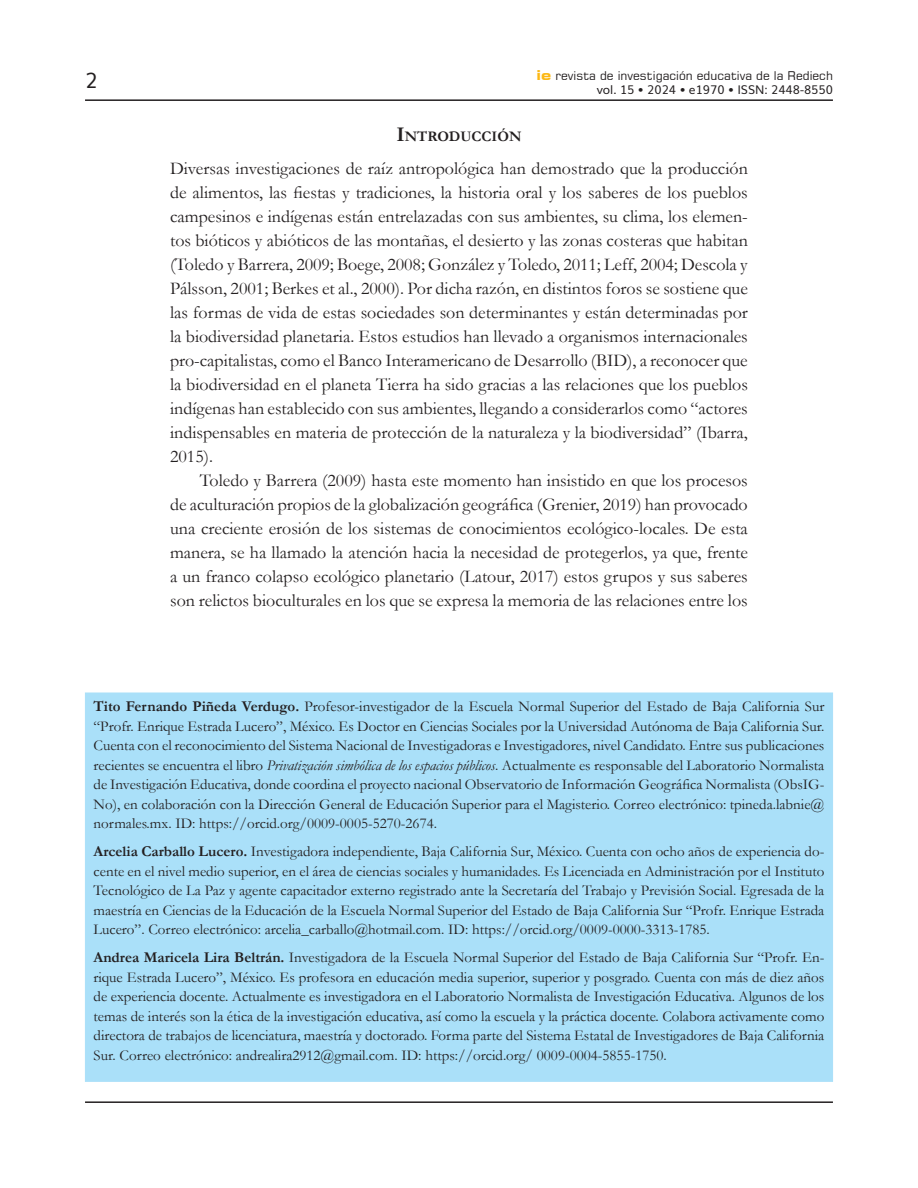
<style>
.page{position:relative;width:918px;height:1188px;background:#fff}
.page>*{position:absolute;margin:0;border:0;box-sizing:border-box;transform-origin:0 0}
.t1{font:21px "Muli";color:#231f20}
.Cuerpo{font:18px/24px "Garamond";color:#231f20;text-align:justify}
.Autores-Adscripcion{font:15px/19.5px "Garamond";color:#231f20;text-align:justify}
.Descanso{font:700 14.7px "Garamond";color:#231f20}
.t2{font:12px "Square 721 BT";color:#231f20}
.t3{font:12px "Muli";color:#231f20}
.s1{font-weight:700;font-stretch:expanded;font-size:13.5px;color:#fcb814}
.s2{font-size:21px}
.s3{font-weight:700}
.s4{font-style:italic}
</style>
<div class="page">
<hr style="left:85px;top:99px;width:748px;height:2px;background:#231f20">
<hr style="left:85px;top:1101px;width:748px;height:2px;background:#231f20">
<div style="left:85px;top:693px;width:748px;height:389px;background:#aae0f9"></div>
<p class="t1" style="left:85px;top:64px;width:14px">2</p>
<p class="t2" style="left:537px;top:68px;width:298px"><span class="s1">ie</span> revista de investigación educativa de la Rediech</p>
<p class="t3" style="left:597px;top:80px;width:238px">vol. 15 • 2024 • e1970 • ISSN: 2448-8550</p>
<p class="Descanso" style="left:397px;top:127px;width:126px"><span class="s2">I</span>NTRODUCCIÓN</p>
<p class="Cuerpo" style="left:170px;top:156px;width:579px">Diversas investigaciones de raíz antropológica han demostrado que la producción de alimentos, las fiestas y tradiciones, la historia oral y los saberes de los pueblos campesinos e indígenas están entrelazadas con sus ambientes, su clima, los elemen&shy;tos bióticos y abióticos de las montañas, el desierto y las zonas costeras que habitan (Toledo y Barrera, 2009; Boege, 2008; González y Toledo, 2011; Leff, 2004; Descola y Pálsson, 2001; Berkes et al., 2000). Por dicha razón, en distintos foros se sostiene que las formas de vida de estas sociedades son determinantes y están determinadas por la biodiversidad planetaria. Estos estudios han llevado a organismos internacionales pro-capitalistas, como el Banco Interamericano de Desarrollo (BID), a reconocer que la biodiversidad en el planeta Tierra ha sido gracias a las relaciones que los pueblos indígenas han establecido con sus ambientes, llegando a considerarlos como “actores indispensables en materia de protección de la naturaleza y la biodiversidad” (Ibarra, 2015).</p>
<p class="Cuerpo" style="left:170px;top:468px;width:579px;text-indent:30px">Toledo y Barrera (2009) hasta este momento han insistido en que los procesos de aculturación propios de la globalización geográfica (Grenier, 2019) han provocado una creciente erosión de los sistemas de conocimientos ecológico-locales. De esta manera, se ha llamado la atención hacia la necesidad de protegerlos, ya que, frente a un franco colapso ecológico planetario (Latour, 2017) estos grupos y sus saberes son relictos bioculturales en los que se expresa la memoria de las relaciones entre los</p>
<p class="Autores-Adscripcion" style="left:94px;top:696px;width:732px"><span class="s3">Tito Fernando Piñeda Verdugo.</span> Profesor-investigador de la Escuela Normal Superior del Estado de Baja California Sur “Profr. Enrique Estrada Lucero”, México. Es Doctor en Ciencias Sociales por la Universidad Autónoma de Baja California Sur.<br>Cuenta con el reconocimiento del Sistema Nacional de Investigadoras e Investigadores, nivel Candidato. Entre sus publicaciones recientes se encuentra el libro <span class="s4">Privatización simbólica de los espacios públicos</span>. Actualmente es responsable del Laboratorio Normalista de Investigación Educativa, donde coordina el proyecto nacional Observatorio de Información Geográfica Normalista (ObsIG-No), en colaboración con la Dirección General de Educación Superior para el Magisterio. Correo electrónico: tpineda.labnie@ normales.mx. ID: https://orcid.org/0009-0005-5270-2674.</p>
<p class="Autores-Adscripcion" style="left:94px;top:841px;width:732px"><span class="s3">Arcelia Carballo Lucero.</span> Investigadora independiente, Baja California Sur, México. Cuenta con ocho años de experiencia do&shy;cente en el nivel medio superior, en el área de ciencias sociales y humanidades. Es Licenciada en Administración por el Instituto Tecnológico de La Paz y agente capacitador externo registrado ante la Secretaría del Trabajo y Previsión Social. Egresada de la maestría en Ciencias de la Educación de la Escuela Normal Superior del Estado de Baja California Sur “Profr. Enrique Estrada Lucero”. Correo electrónico: arcelia_carballo@hotmail.com. ID: https://orcid.org/0009-0000-3313-1785.</p>
<p class="Autores-Adscripcion" style="left:94px;top:947px;width:732px"><span class="s3">Andrea Maricela Lira Beltrán.</span> Investigadora de la Escuela Normal Superior del Estado de Baja California Sur “Profr. En&shy;rique Estrada Lucero”, México. Es profesora en educación media superior, superior y posgrado. Cuenta con más de diez años de experiencia docente. Actualmente es investigadora en el Laboratorio Normalista de Investigación Educativa. Algunos de los temas de interés son la ética de la investigación educativa, así como la escuela y la práctica docente. Colabora activamente como directora de trabajos de licenciatura, maestría y doctorado. Forma parte del Sistema Estatal de Investigadores de Baja California Sur. Correo electrónico: andrealira2912@gmail.com. ID: https://orcid.org/ 0009-0004-5855-1750.</p>
</div>
